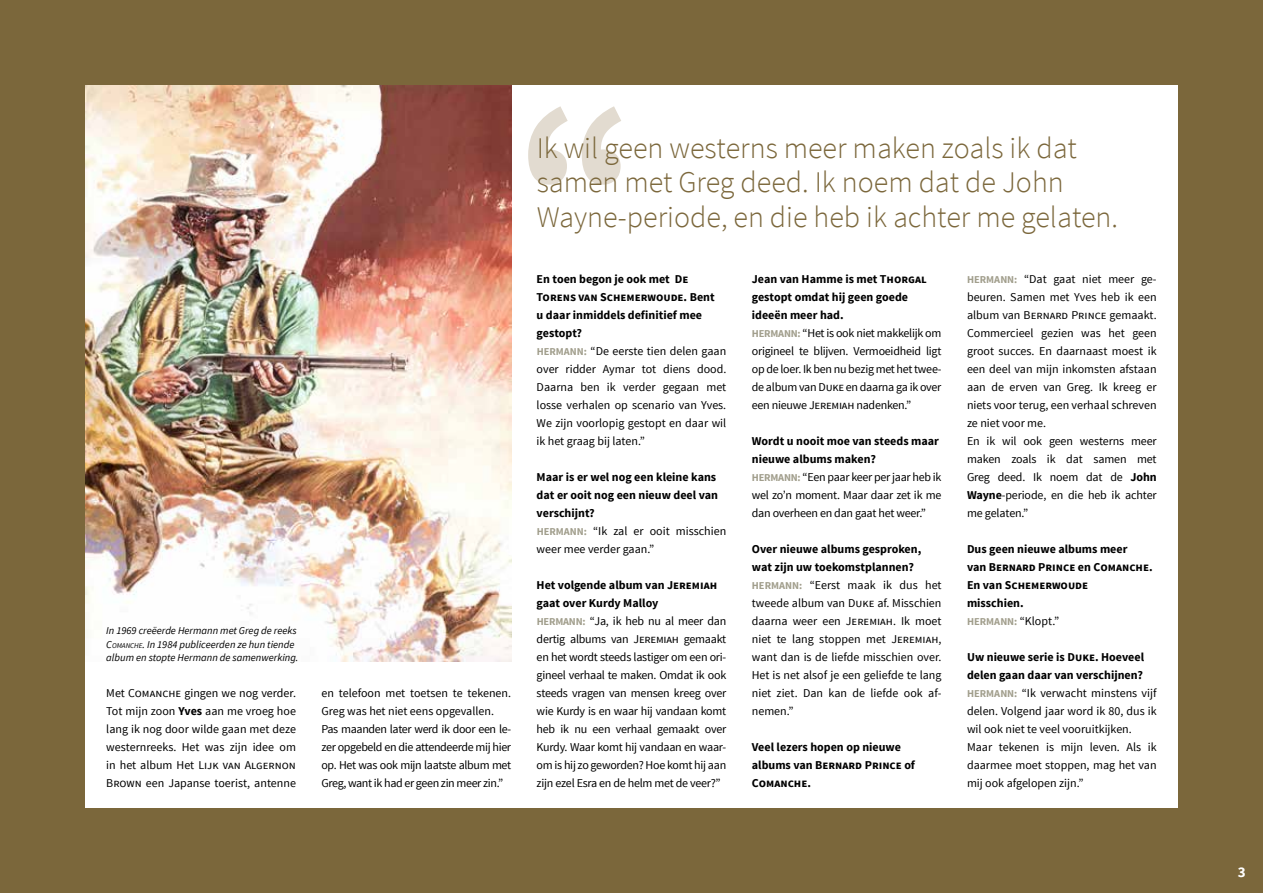
<style>
.page{position:relative;width:1263px;height:893px;background:#7b673b}
.page>*{position:absolute;margin:0;border:0;box-sizing:border-box;transform-origin:0 0}
.t1{font:300 30px/34.5px "Source Sans Pro";color:#7b673b}
.t2{font:700 15px "Source Sans Pro";color:#fff}
.t3{font:12px/18px "Source Sans Pro";letter-spacing:-.01em;color:#000}
.t4{font:700 12px/18px "Source Sans Pro";color:#000}
.t5{font:12px/18px "Source Sans Pro";letter-spacing:-.03em;color:#000}
.t6{font:italic 10.5px/13.5px "Source Sans Pro";color:#000}
.t7{font:700 10.5px "Source Sans Pro";color:#a19e8c}
.s1{font-style:inherit}
.s2{font-size:7.35px}
.s3{font-weight:700}
.s4{font-weight:700;font-size:10.5px;color:#a19e8c}
.s5{font-size:10.5px;color:#a19e8c}
.s6{font-weight:400}
.s7{font-weight:400;font-size:12px;color:#000}
</style>
<div class="page">
<div style="left:85px;top:85px;width:1093px;height:723px;background:#fff"></div>
<svg style="left:528px;top:106px;width:93px;height:79px"></svg>
<img style="left:85px;top:85px;width:426px;height:576px">
<p class="t6" style="left:106px;top:624px;width:194px">In 1969 creëerde Hermann met Greg de reeks<br><span class="s1">C</span><span class="s2">OMANCHE</span>. In 1984 publiceerden ze hun tiende album en stopte Hermann de samenwerking.</p>
<p class="t3" style="left:106px;top:684px;width:191px;text-align:justify">Met Comanche gingen we nog verder.<br>Tot mijn zoon <span class="s3">Yves</span> aan me vroeg hoe lang ik nog door wilde gaan met deze westernreeks. Het was zijn idee om in het album Het Lijk van Algernon Brown een Japanse toerist, antenne</p>
<p class="t5" style="left:321px;top:684px;width:191px">en telefoon met toetsen te tekenen.<br>Greg was het niet eens opgevallen.<br>Pas maanden later werd ik door een le&shy;zer opgebeld en die attendeerde mij hier op. Het was ook mijn laatste album met Greg, want ik had er geen zin meer zin.”</p>
<h1 class="t1" style="left:537px;top:131px;width:583px">Ik wil geen westerns meer maken zoals ik dat samen met Greg deed. Ik noem dat de John<br>Wayne-periode, en die heb ik achter me gelaten.</h1>
<p class="t3" style="left:537px;top:270px;width:191px"><span class="s3">En toen begon je ook met De<br>Torens van Schemerwoude. Bent<br>u daar inmiddels definitief mee gestopt?<br></span><span class="s4">hermann:</span> “De eerste tien delen gaan over ridder Aymar tot diens dood.<br>Daarna ben ik verder gegaan met losse verhalen op scenario van Yves.<br>We zijn voorlopig gestopt en daar wil ik het graag bij laten.”</p>
<p class="t4" style="left:537px;top:468px;width:191px">Maar is er wel nog een kleine kans dat er ooit nog een nieuw deel van verschijnt?<br><span class="s5">hermann:</span> <span class="s6">“Ik zal er ooit misschien weer mee verder gaan.”</span></p>
<p class="t3" style="left:537px;top:576px;width:191px"><span class="s3">Het volgende album van Jeremiah gaat over Kurdy Malloy<br></span><span class="s4">hermann:</span> “Ja, ik heb nu al meer dan dertig albums van Jeremiah gemaakt en het wordt steeds lastiger om een ori&shy;gineel verhaal te maken. Omdat ik ook steeds vragen van mensen kreeg over wie Kurdy is en waar hij vandaan komt heb ik nu een verhaal gemaakt over Kurdy. Waar komt hij vandaan en waar&shy;om is hij zo geworden? Hoe komt hij aan zijn ezel Esra en de helm met de veer?”</p>
<p class="t3" style="left:752px;top:270px;width:191px"><span class="s3">Jean van Hamme is met Thorgal gestopt omdat hij geen goede ideeën meer had.<br></span><span class="s4">hermann:</span> “Het is ook niet makkelijk om origineel te blijven. Vermoeidheid ligt op de loer. Ik ben nu bezig met het twee&shy;de album van Duke en daarna ga ik over een nieuwe Jeremiah nadenken.”</p>
<p class="t3" style="left:752px;top:432px;width:191px"><span class="s3">Wordt u nooit moe van steeds maar nieuwe albums maken?<br></span><span class="s4">hermann:</span> “Een paar keer per jaar heb ik wel zo’n moment. Maar daar zet ik me dan overheen en dan gaat het weer.”</p>
<p class="t3" style="left:752px;top:540px;width:191px"><span class="s3">Over nieuwe albums gesproken, wat zijn uw toekomstplannen? </span><span class="s4">hermann:</span> “Eerst maak ik dus het tweede album van Duke af. Misschien daarna weer een Jeremiah. Ik moet niet te lang stoppen met Jeremiah, want dan is de liefde misschien over.<br>Het is net alsof je een geliefde te lang niet ziet. Dan kan de liefde ook af&shy;nemen.”</p>
<p class="t4" style="left:752px;top:738px;width:165px">Veel lezers hopen op nieuwe albums van Bernard Prince of<br>Comanche.</p>
<p class="t3" style="left:967px;top:270px;width:191px"><span class="s4">hermann:</span> “Dat gaat niet meer ge&shy;beuren. Samen met Yves heb ik een album van Bernard Prince gemaakt.<br>Commercieel gezien was het geen groot succes. En daarnaast moest ik een deel van mijn inkomsten afstaan aan de erven van Greg. Ik kreeg er niets voor terug, een verhaal schreven ze niet voor me.<br>En ik wil ook geen westerns meer maken zoals ik dat samen met<br>Greg deed. Ik noem dat de <span class="s3">John<br>Wayne</span>-periode, en die heb ik achter me gelaten.”</p>
<p class="t4" style="left:967px;top:540px;width:187px">Dus geen nieuwe albums meer<br>van Bernard Prince en Comanche.<br>En van Schemerwoude<br>misschien.</p>
<p class="t7" style="left:967px;top:615px;width:94px">hermann: <span class="s7">“Klopt.”</span></p>
<p class="t3" style="left:967px;top:648px;width:191px"><span class="s3">Uw nieuwe serie is Duke. Hoeveel delen gaan daar van verschijnen? </span><span class="s4">hermann:</span> “Ik verwacht minstens vijf delen. Volgend jaar word ik 80, dus ik wil ook niet te veel vooruitkijken.<br>Maar tekenen is mijn leven. Als ik daarmee moet stoppen, mag het van mij ook afgelopen zijn.”</p>
<p class="t2" style="left:1238px;top:863px;width:9px">3</p>
</div>
